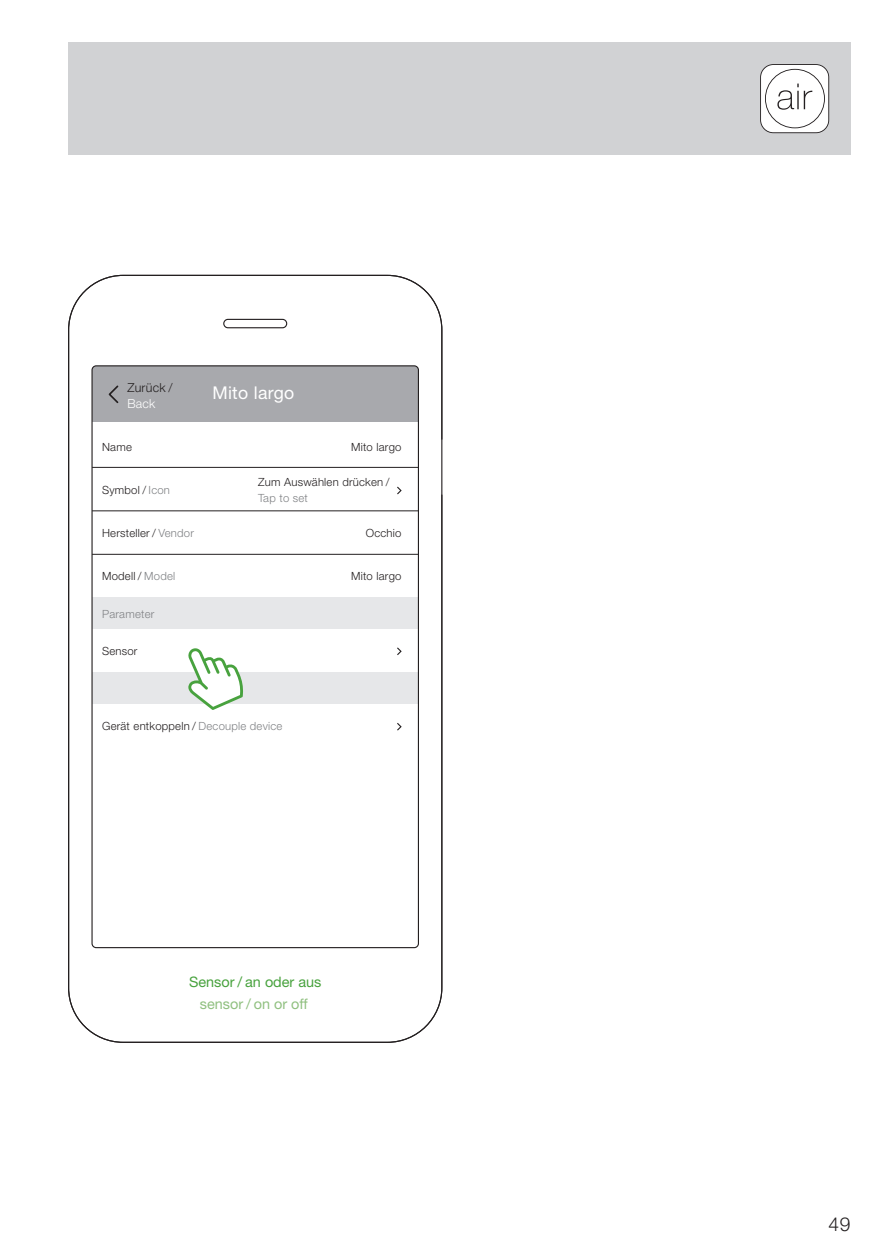
<style>
.page{position:relative;width:893px;height:1259px;background:#fff}
.page>*{position:absolute;margin:0;border:0;box-sizing:border-box;transform-origin:0 0}
.t1{font:300 19.2px "Helvetica Neue LT Std";color:#231f20}
.t2{font:17.7px "Helvetica Neue LT Std";letter-spacing:.02em;color:#fff}
.t3{font:14.4px "Helvetica Neue LT Std";color:#48a23e}
.t4{font:14.4px "Helvetica Neue LT Std";color:#90c080}
.t5{font:300 12.3px "Helvetica Neue LT Std";letter-spacing:.02em;color:#231f20}
.t6{font:300 12.3px "Helvetica Neue LT Std";color:#fff}
.t7{font:300 11.4px "Helvetica Neue LT Std";letter-spacing:.02em;color:#231f20}
.t8{font:300 11.4px "Helvetica Neue LT Std";letter-spacing:.02em;color:#808285}
.s1{color:#808285}
</style>
<div class="page">
<div style="left:68px;top:43px;width:782px;height:112px;background:#d1d2d4"></div>
<svg style="left:760px;top:64px;width:69px;height:69px;background:#e5e4e4"></svg>
<div style="left:92px;top:597px;width:326px;height:32px;background:#e6e7e9"></div>
<div style="left:92px;top:671px;width:326px;height:32px;background:#e6e7e9"></div>
<hr style="left:92px;top:467px;width:326px;height:1px;background:#231f20">
<hr style="left:92px;top:510px;width:326px;height:1px;background:#231f20">
<svg style="left:397px;top:486px;width:5px;height:9px"></svg>
<hr style="left:92px;top:554px;width:326px;height:1px;background:#231f20">
<svg style="left:397px;top:647px;width:5px;height:8px"></svg>
<svg style="left:397px;top:723px;width:5px;height:8px"></svg>
<div style="left:92px;top:366px;width:326px;height:56px;background:#a8a9ad"></div>
<svg style="left:108px;top:385px;width:11px;height:19px"></svg>
<div style="left:223px;top:319px;width:64px;height:9px;border:1px solid #231f20;border-radius:4px"></div>
<svg style="left:188px;top:648px;width:55px;height:62px"></svg>
<p class="t5" style="left:127px;top:380px;width:47px">Zurück /</p>
<p class="t6" style="left:127px;top:396px;width:30px">Back</p>
<p class="t7" style="left:102px;top:439px;width:31px">Name</p>
<p class="t7" style="left:102px;top:483px;width:69px">Symbol / <span class="s1">Icon</span></p>
<p class="t7" style="left:102px;top:526px;width:93px">Hersteller / <span class="s1">Vendor</span></p>
<p class="t7" style="left:102px;top:569px;width:75px">Modell / <span class="s1">Model</span></p>
<p class="t8" style="left:102px;top:607px;width:54px">Parameter</p>
<p class="t7" style="left:102px;top:644px;width:37px">Sensor</p>
<h2 class="t2" style="left:212px;top:382px;width:83px">Mito largo</h2>
<p class="t7" style="left:351px;top:439px;width:52px">Mito largo</p>
<p class="t7" style="left:258px;top:475px;width:133px">Zum Auswählen drücken /</p>
<p class="t8" style="left:258px;top:491px;width:51px">Tap to set</p>
<p class="t7" style="left:366px;top:526px;width:37px">Occhio</p>
<p class="t7" style="left:351px;top:569px;width:52px">Mito largo</p>
<p class="t7" style="left:102px;top:719px;width:182px">Gerät entkoppeln / <span class="s1">Decouple device</span></p>
<p class="t3" style="left:189px;top:973px;width:134px">Sensor / an oder aus</p>
<p class="t4" style="left:200px;top:995px;width:109px">sensor / on or off</p>
<h1 class="t1" style="left:828px;top:1212px;width:23px">49</h1>
</div>
